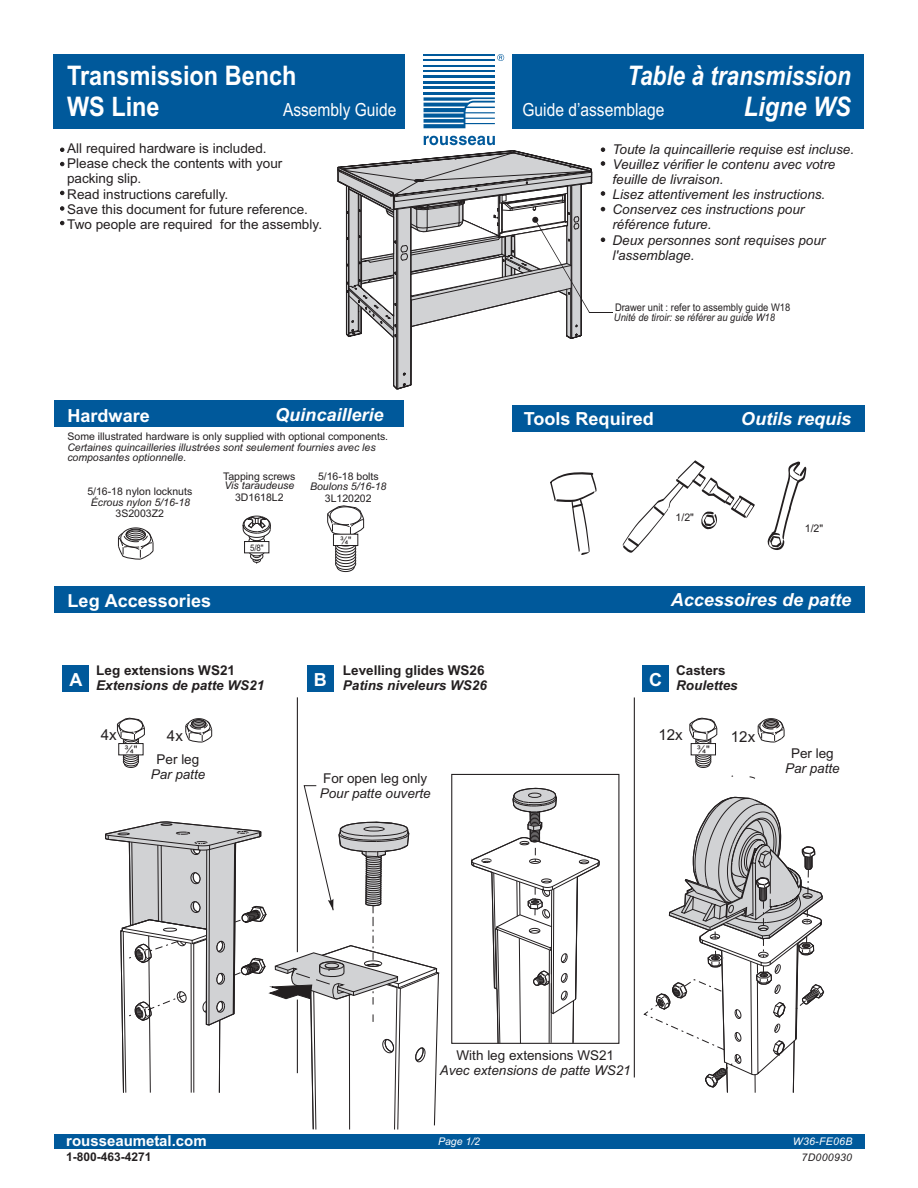
<style>
.page{position:relative;width:918px;height:1188px;background:#fff}
.page>*{position:absolute;margin:0;border:0;box-sizing:border-box;transform-origin:0 0}
.t1{font:700 27px "Arial";color:#fff;scale:.87 1}
.t2{font:italic 700 27px "Arial";color:#fff;scale:.84 1}
.t3{font:italic 700 27px "Arial";color:#fff;scale:.87 1}
.t4{font:18.15px "Arial";color:#fff;scale:.86 1}
.t5{font:italic 700 18px "Arial";color:#fff}
.t6{font:700 18px "Arial";color:#fff}
.t7{font:15.15px "Arial";color:#231f20}
.t8{font:700 15px "Arial";color:#fff}
.t9{font:15px "Arial";color:#231f20}
.t10{font:italic 13.5px/15.1px "Arial";color:#231f20}
.t11{font:13.5px/15.1px "Arial";color:#231f20}
.t12{font:italic 700 13.5px "Arial";color:#231f20}
.t13{font:700 13.5px "Arial";color:#231f20}
.t14{font:700 12px "Arial";color:#231f20}
.t15{font:10.5px "Arial";color:#231f20}
.t16{font:italic 10.5px/10.5px "Arial";color:#231f20}
.t17{font:10.5px "Arial";color:#231f20;scale:.89 1}
.t18{font:italic 10.5px "Arial";color:#231f20;scale:.89 1}
.t19{font:italic 10.5px "Arial";letter-spacing:.03em;color:#fff}
.t20{font:italic 10.5px "Arial";letter-spacing:.03em;color:#231f20}
.t21{font:10.5px "Arial";color:#231f20;scale:.87 1}
.t22{font:9px "Arial";color:#231f20;scale:.87 1}
</style>
<div class="page">
<div style="left:54px;top:1134px;width:810px;height:14px;background:#00599b"></div>
<div style="left:513px;top:54px;width:351px;height:74px;background:#00599b"></div>
<div style="left:54px;top:54px;width:351px;height:74px;background:#00599b"></div>
<div style="left:62px;top:665px;width:27px;height:27px;background:#00599b"></div>
<svg style="left:116px;top:717px;width:29px;height:51px"></svg>
<div style="left:119px;top:743px;width:24px;height:12px;background:#fff;border:1px solid #231f20"></div>
<svg style="left:185px;top:718px;width:28px;height:25px"></svg>
<hr style="left:297px;top:697px;width:1px;height:255px;background:#231f20">
<div style="left:307px;top:665px;width:27px;height:27px;background:#00599b"></div>
<div style="left:451px;top:774px;width:168px;height:270px;background:#fff;border:1px solid #231f20"></div>
<svg style="left:471px;top:773px;width:129px;height:271px"></svg>
<hr style="left:634px;top:697px;width:1px;height:380px;background:#231f20">
<div style="left:642px;top:665px;width:27px;height:27px;background:#00599b"></div>
<svg style="left:689px;top:718px;width:29px;height:50px"></svg>
<div style="left:691px;top:743px;width:25px;height:12px;background:#fff;border:1px solid #231f20"></div>
<svg style="left:749px;top:776px;width:6px;height:3px"></svg>
<svg style="left:757px;top:718px;width:28px;height:25px"></svg>
<svg style="left:644px;top:796px;width:181px;height:297px"></svg>
<div style="left:54px;top:401px;width:350px;height:26px;background:#00599b"></div>
<div style="left:54px;top:586px;width:811px;height:27px;background:#00599b"></div>
<hr style="left:424px;top:54px;width:71px;height:2px;background:#00599b">
<hr style="left:424px;top:60px;width:71px;height:1px;background:#00599b">
<hr style="left:424px;top:65px;width:71px;height:1px;background:#00599b">
<hr style="left:424px;top:70px;width:71px;height:2px;background:#00599b">
<hr style="left:424px;top:76px;width:71px;height:2px;background:#00599b">
<hr style="left:424px;top:81px;width:71px;height:2px;background:#00599b">
<hr style="left:424px;top:86px;width:71px;height:3px;background:#00599b">
<svg style="left:424px;top:97px;width:71px;height:31px"></svg>
<hr style="left:424px;top:92px;width:71px;height:3px;background:#00599b">
<svg style="left:497px;top:54px;width:7px;height:7px"></svg>
<svg style="left:60px;top:148px;width:4px;height:4px"></svg>
<svg style="left:60px;top:162px;width:4px;height:4px"></svg>
<svg style="left:60px;top:191px;width:4px;height:4px"></svg>
<div style="left:512px;top:405px;width:353px;height:27px;background:#00599b"></div>
<svg style="left:118px;top:527px;width:36px;height:33px"></svg>
<svg style="left:550px;top:472px;width:47px;height:83px"></svg>
<svg style="left:327px;top:506px;width:37px;height:66px"></svg>
<div style="left:333px;top:534px;width:25px;height:12px;background:#fff;border:1px solid #231f20"></div>
<svg style="left:243px;top:516px;width:28px;height:48px"></svg>
<div style="left:244px;top:541px;width:25px;height:12px;background:#fff;border:1px solid #231f20"></div>
<svg style="left:60px;top:207px;width:4px;height:3px"></svg>
<svg style="left:60px;top:221px;width:4px;height:4px"></svg>
<svg style="left:623px;top:460px;width:184px;height:93px"></svg>
<hr style="left:393px;top:210px;width:1px;height:175px;background:#231f20">
<hr style="left:396px;top:209px;width:1px;height:180px;background:#231f20">
<hr style="left:410px;top:207px;width:1px;height:178px;background:#231f20">
<hr style="left:398px;top:209px;width:1px;height:180px;background:#231f20">
<hr style="left:411px;top:207px;width:1px;height:178px;background:#231f20">
<svg style="left:393px;top:353px;width:19px;height:37px"></svg>
<svg style="left:337px;top:136px;width:276px;height:203px"></svg>
<svg style="left:105px;top:785px;width:335px;height:345px"></svg>
<h1 class="t1" style="left:67px;top:66px;width:265px">Transmission Bench</h1>
<h1 class="t2" style="left:627px;top:66px;width:268px">Table à transmission</h1>
<h1 class="t1" style="left:67px;top:96px;width:108px">WS Line</h1>
<h2 class="t4" style="left:523px;top:102px;width:167px">Guide d’assemblage</h2>
<h1 class="t3" style="left:744px;top:96px;width:124px">Ligne WS</h1>
<h2 class="t4" style="left:283px;top:102px;width:133px">Assembly Guide</h2>
<p class="t11" style="left:67px;top:142px;width:256px">All required hardware is included.<br>Please check the contents with your packing slip.<br>Read instructions carefully.<br>Save this document for future reference.<br>Two people are required for the assembly.</p>
<h3 class="t6" style="left:68px;top:409px;width:84px">Hardware</h3>
<h3 class="t5" style="left:275px;top:408px;width:110px">Quincaillerie</h3>
<p class="t15" style="left:68px;top:432px;width:322px">Some illustrated hardware is only supplied with optional components.</p>
<p class="t16" style="left:67px;top:443px;width:310px">Certaines quincailleries illustrées sont seulement fournies avec les composantes optionnelle.</p>
<p class="t15" style="left:325px;top:495px;width:48px">3L120202</p>
<p class="t15" style="left:223px;top:472px;width:74px">Tapping screws</p>
<p class="t16" style="left:225px;top:481px;width:71px">Vis taraudeuse</p>
<p class="t15" style="left:318px;top:473px;width:62px">5/16-18 bolts</p>
<p class="t16" style="left:310px;top:482px;width:78px">Boulons 5/16-18</p>
<p class="t15" style="left:87px;top:487px;width:106px">5/16-18 nylon locknuts</p>
<p class="t16" style="left:91px;top:498px;width:101px">Écrous nylon 5/16-18</p>
<p class="t15" style="left:116px;top:509px;width:50px">3S2003Z2</p>
<p class="t15" style="left:235px;top:493px;width:50px">3D1618L2</p>
<p class="t22" style="left:250px;top:544px;width:17px">5/8"</p>
<p class="t21" style="left:340px;top:536px;width:14px">¾"</p>
<p class="t10" style="left:612px;top:143px;width:243px">Toute la quincaillerie requise est incluse.<br>Veuillez vérifier le contenu avec votre feuille de livraison.<br>Lisez attentivement les instructions.<br>Conservez ces instructions pour référence future.<br>Deux personnes sont requises pour l'assemblage.</p>
<p class="t17" style="left:615px;top:303px;width:199px">Drawer unit : refer to assembly guide W18</p>
<p class="t18" style="left:614px;top:313px;width:182px">Unité de tiroir: se référer au guide W18</p>
<h3 class="t6" style="left:524px;top:412px;width:132px">Tools Required</h3>
<h3 class="t5" style="left:741px;top:412px;width:112px">Outils requis</h3>
<p class="t15" style="left:676px;top:514px;width:20px">1/2"</p>
<p class="t15" style="left:805px;top:525px;width:20px">1/2"</p>
<h3 class="t6" style="left:68px;top:593px;width:145px">Leg Accessories</h3>
<h3 class="t5" style="left:671px;top:593px;width:182px">Accessoires de patte</h3>
<h3 class="t6" style="left:69px;top:673px;width:15px">A</h3>
<p class="t13" style="left:96px;top:665px;width:140px">Leg extensions WS21</p>
<p class="t12" style="left:96px;top:681px;width:169px">Extensions de patte WS21</p>
<p class="t7" style="left:101px;top:729px;width:17px">4x</p>
<p class="t15" style="left:125px;top:746px;width:14px">¾"</p>
<p class="t9" style="left:167px;top:730px;width:17px">4x</p>
<p class="t11" style="left:157px;top:753px;width:44px">Per leg</p>
<p class="t10" style="left:151px;top:768px;width:56px">Par patte</p>
<h3 class="t6" style="left:314px;top:673px;width:15px">B</h3>
<p class="t13" style="left:343px;top:665px;width:143px">Levelling glides WS26</p>
<p class="t12" style="left:343px;top:681px;width:146px">Patins niveleurs WS26</p>
<p class="t11" style="left:323px;top:772px;width:106px">For open leg only</p>
<p class="t10" style="left:320px;top:787px;width:112px">Pour patte ouverte</p>
<h3 class="t6" style="left:649px;top:673px;width:15px">C</h3>
<p class="t13" style="left:676px;top:665px;width:51px">Casters</p>
<p class="t12" style="left:676px;top:681px;width:63px">Roulettes</p>
<p class="t7" style="left:658px;top:729px;width:26px">12x</p>
<p class="t15" style="left:697px;top:746px;width:14px">¾"</p>
<p class="t9" style="left:731px;top:731px;width:26px">12x</p>
<p class="t11" style="left:791px;top:747px;width:44px">Per leg</p>
<p class="t10" style="left:785px;top:762px;width:56px">Par patte</p>
<p class="t8" style="left:66px;top:1135px;width:142px">rousseaumetal.com</p>
<p class="t14" style="left:66px;top:1152px;width:87px">1-800-463-4271</p>
<p class="t11" style="left:457px;top:1049px;width:159px">With leg extensions WS21</p>
<p class="t10" style="left:440px;top:1064px;width:192px">Avec extensions de patte WS21</p>
<p class="t19" style="left:438px;top:1137px;width:44px">Page 1/2</p>
<p class="t19" style="left:793px;top:1137px;width:61px">W36-FE06B</p>
<p class="t20" style="left:802px;top:1153px;width:52px">7D000930</p>
</div>
